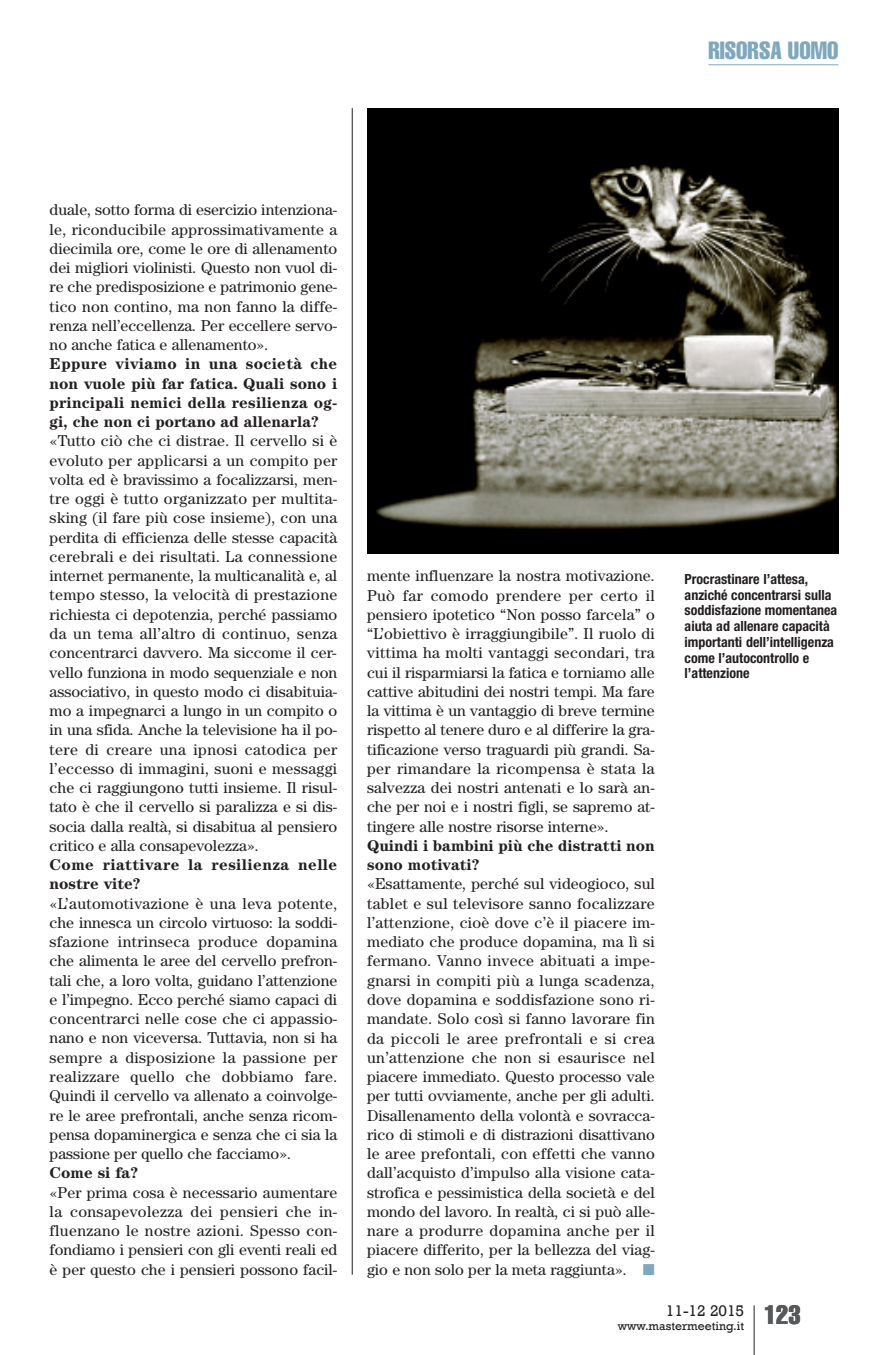
<style>
.page{position:relative;width:893px;height:1355px;background:#fff}
.page>*{position:absolute;margin:0;border:0;box-sizing:border-box;transform-origin:0 0}
.t1{font:extra-condensed 26.25px "Helvetica";color:#57585a}
.t2{font:extra-condensed 24.5px "Helvetica";color:#7fa8bc}
.t3{font:15.75px/19.2px "Century";color:#231f20;text-align:justify}
.t4{font:700 15.75px/19.2px "Century";color:#231f20;text-align:justify}
.t5{font:700 15.75px/19.2px "Century";letter-spacing:.025em;color:#231f20}
.t6{font:15.75px "Rockwell";color:#231f20}
.t7{font:700 condensed 14px/15.8px "Helvetica Neue";color:#231f20}
.t8{font:12.25px "Rockwell";color:#231f20}
.s1{color:#7fa8bc}
</style>
<div class="page">
<hr style="left:754px;top:1305px;width:1px;height:49px;background:#231f20">
<hr style="left:708px;top:64px;width:130px;height:1px;background:#7fa8bc">
<hr style="left:352px;top:108px;width:1px;height:1166px;background:#231f20">
<img style="left:367px;top:108px;width:471px;height:445px">
<h2 class="t2" style="left:708px;top:42px;width:131px">RISORSA UOMO</h2>
<p class="t3" style="left:50px;top:202px;width:289px">duale, sotto forma di esercizio intenziona&shy;le, riconducibile approssimativamente a diecimila ore, come le ore di allenamento dei migliori violinisti. Questo non vuol di&shy;re che predisposizione e patrimonio gene&shy;tico non contino, ma non fanno la diffe&shy;renza nell’eccellenza. Per eccellere servo&shy;no anche fatica e allenamento».</p>
<p class="t4" style="left:50px;top:355px;width:289px">Eppure viviamo in una società che non vuole più far fatica. Quali sono i principali nemici della resilienza og&shy;gi, che non ci portano ad allenarla?</p>
<p class="t3" style="left:50px;top:433px;width:289px">«Tutto ciò che ci distrae. Il cervello si è evoluto per applicarsi a un compito per volta ed è bravissimo a focalizzarsi, men&shy;tre oggi è tutto organizzato per multita&shy;sking (il fare più cose insieme), con una perdita di efficienza delle stesse capacità cerebrali e dei risultati. La connessione internet permanente, la multicanalità e, al tempo stesso, la velocità di prestazione richiesta ci depotenzia, perché passiamo da un tema all’altro di continuo, senza concentrarci davvero. Ma siccome il cer&shy;vello funziona in modo sequenziale e non associativo, in questo modo ci disabituia&shy;mo a impegnarci a lungo in un compito o in una sfida. Anche la televisione ha il po&shy;tere di creare una ipnosi catodica per l’eccesso di immagini, suoni e messaggi che ci raggiungono tutti insieme. Il risul&shy;tato è che il cervello si paralizza e si dis&shy;socia dalla realtà, si disabitua al pensiero critico e alla consapevolezza».</p>
<p class="t5" style="left:50px;top:856px;width:289px">Come riattivare la resilienza nelle nostre vite?</p>
<p class="t3" style="left:50px;top:895px;width:289px">«L’automotivazione è una leva potente, che innesca un circolo virtuoso: la soddi&shy;sfazione intrinseca produce dopamina che alimenta le aree del cervello prefron&shy;tali che, a loro volta, guidano l’attenzione e l’impegno. Ecco perché siamo capaci di concentrarci nelle cose che ci appassio&shy;nano e non viceversa. Tuttavia, non si ha sempre a disposizione la passione per realizzare quello che dobbiamo fare.<br>Quindi il cervello va allenato a coinvolge&shy;re le aree prefrontali, anche senza ricom&shy;pensa dopaminergica e senza che ci sia la passione per quello che facciamo».</p>
<p class="t4" style="left:50px;top:1164px;width:90px">Come si fa?</p>
<p class="t3" style="left:50px;top:1183px;width:289px">«Per prima cosa è necessario aumentare la consapevolezza dei pensieri che in&shy;fluenzano le nostre azioni. Spesso con&shy;fondiamo i pensieri con gli eventi reali ed è per questo che i pensieri possono facil-</p>
<p class="t3" style="left:367px;top:567px;width:289px">mente influenzare la nostra motivazione.<br>Può far comodo prendere per certo il pensiero ipotetico “Non posso farcela” o “L’obiettivo è irraggiungibile”. Il ruolo di vittima ha molti vantaggi secondari, tra cui il risparmiarsi la fatica e torniamo alle cattive abitudini dei nostri tempi. Ma fare la vittima è un vantaggio di breve termine rispetto al tenere duro e al differire la gra&shy;tificazione verso traguardi più grandi. Sa&shy;per rimandare la ricompensa è stata la salvezza dei nostri antenati e lo sarà an&shy;che per noi e i nostri figli, se sapremo at&shy;tingere alle nostre risorse interne».</p>
<p class="t4" style="left:367px;top:837px;width:289px">Quindi i bambini più che distratti non sono motivati?</p>
<p class="t3" style="left:367px;top:875px;width:289px">«Esattamente, perché sul videogioco, sul tablet e sul televisore sanno focalizzare l’attenzione, cioè dove c’è il piacere im&shy;mediato che produce dopamina, ma lì si fermano. Vanno invece abituati a impe&shy;gnarsi in compiti più a lunga scadenza, dove dopamina e soddisfazione sono ri&shy;mandate. Solo così si fanno lavorare fin da piccoli le aree prefrontali e si crea un’attenzione che non si esaurisce nel piacere immediato. Questo processo vale per tutti ovviamente, anche per gli adulti.<br>Disallenamento della volontà e sovracca&shy;rico di stimoli e di distrazioni disattivano le aree prefontali, con effetti che vanno dall’acquisto d’impulso alla visione cata&shy;strofica e pessimistica della società e del mondo del lavoro. In realtà, ci si può alle&shy;nare a produrre dopamina anche per il piacere differito, per la bellezza del viag&shy;gio e non solo per la meta raggiunta». <span class="s1">■</span></p>
<p class="t7" style="left:685px;top:572px;width:154px">Procrastinare l’attesa, anziché concentrarsi sulla soddisfazione momentanea aiuta ad allenare capacità importanti dell’intelligenza come l’autocontrollo e l’attenzione</p>
<p class="t6" style="left:666px;top:1300px;width:80px">11-12 2015</p>
<p class="t8" style="left:618px;top:1318px;width:128px">www.mastermeeting.it</p>
<h1 class="t1" style="left:764px;top:1305px;width:38px">123</h1>
</div>
